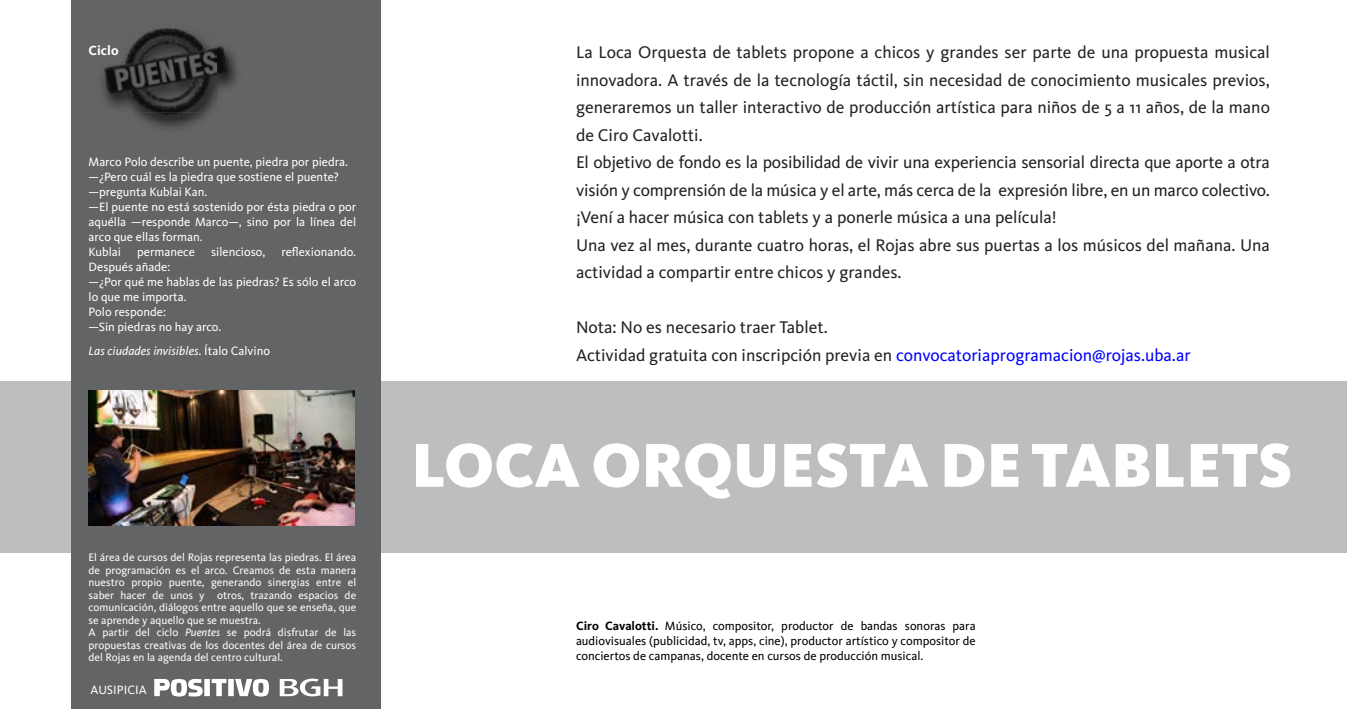
<style>
.page{position:relative;width:1347px;height:709px;background:#fff}
.page>*{position:absolute;margin:0;border:0;box-sizing:border-box;transform-origin:0 0}
.t1{font:900 64px "Kievit";color:#fff}
.t2{font:17.5px/27.5px "Kievit";color:#222}
.t3{font:700 13.75px "Kievit";color:#fff}
.t4{font:12.5px/15px "Kievit";color:#fff}
.t5{font:12.5px/15px "Kievit";color:#000;text-align:justify}
.t6{font:italic 12.5px "Kievit";color:#fff}
.t7{font:11.25px/12.5px "Kievit";color:#fff}
.s1{font-style:normal}
.s2{font-style:italic}
.s3{color:#00f}
.s4{font-weight:700}
</style>
<div class="page">
<div style="left:0;top:381px;width:1346px;height:172px;background:#bdbec0"></div>
<div style="left:72px;top:0;width:309px;height:709px;background:#636466"></div>
<img style="left:89px;top:391px;width:265px;height:134px">
<img style="left:135px;top:28px;width:73px;height:92px">
<img style="left:132px;top:29px;width:105px;height:83px">
<img style="left:103px;top:34px;width:132px;height:75px">
<svg style="left:280px;top:678px;width:62px;height:18px"></svg>
<svg style="left:154px;top:678px;width:115px;height:19px"></svg>
<p class="t3" style="left:89px;top:42px;width:31px">Ciclo</p>
<p class="t4" style="left:89px;top:155px;width:269px">Marco Polo describe un puente, piedra por piedra. —¿Pero cuál es la piedra que sostiene el puente? —pregunta Kublai Kan.<br>—El puente no está sostenido por ésta piedra o por aquélla —responde Marco—, sino por la línea del arco que ellas forman.<br>Kublai</p>
<p class="t4" style="left:137px;top:245px;width:59px">permanece</p>
<p class="t4" style="left:211px;top:245px;width:56px">silencioso,</p>
<p class="t4" style="left:281px;top:245px;width:76px">reflexionando.</p>
<p class="t4" style="left:89px;top:260px;width:269px">Después añade:<br>—¿Por qué me hablas de las piedras? Es sólo el arco lo que me importa.<br>Polo responde:<br>—Sin piedras no hay arco.</p>
<p class="t6" style="left:89px;top:344px;width:183px">Las ciudades invisibles<span class="s1">. Ítalo Calvino</span></p>
<p class="t7" style="left:89px;top:551px;width:269px">El área de cursos del Rojas representa las piedras. El área de programación es el arco. Creamos de esta manera nuestro propio puente, generando sinergias entre el saber hacer de unos y otros, trazando espacios de comunicación, diálogos entre aquello que se enseña, que se aprende y aquello que se muestra.<br>A partir del ciclo <span class="s2">Puentes</span> se podrá disfrutar de las propuestas creativas de los docentes del área de cursos del Rojas en la agenda del centro cultural.</p>
<p class="t4" style="left:91px;top:682px;width:58px">AUSIPICIA</p>
<p class="t2" style="left:576px;top:39px;width:695px">La Loca Orquesta de tablets propone a chicos y grandes ser parte de una propuesta musical innovadora. A través de la tecnología táctil, sin necesidad de conocimiento musicales previos, generaremos un taller interactivo de producción artística para niños de 5 a 11 años, de la mano de Ciro Cavalotti.<br>El objetivo de fondo es la posibilidad de vivir una experiencia sensorial directa que aporte a otra visión y comprensión de la música y el arte, más cerca de la expresión libre, en un marco colectivo. ¡Vení a hacer música con tablets y a ponerle música a una película!<br>Una vez al mes, durante cuatro horas, el Rojas abre sus puertas a los músicos del mañana. Una actividad a compartir entre chicos y grandes.</p>
<p class="t2" style="left:576px;top:314px;width:616px">Nota: No es necesario traer Tablet.<br>Actividad gratuita con inscripción previa en <span class="s3">convocatoriaprogramacion@rojas.uba.ar</span></p>
<h1 class="t1" style="left:411px;top:426px;width:882px">LOCA ORQUESTA DE TABLETS</h1>
<p class="t5" style="left:576px;top:618px;width:401px"><span class="s4">Ciro Cavalotti.</span> Músico, compositor, productor de bandas sonoras para audiovisuales (publicidad, tv, apps, cine), productor artístico y compositor de conciertos de campanas, docente en cursos de producción musical.</p>
</div>
